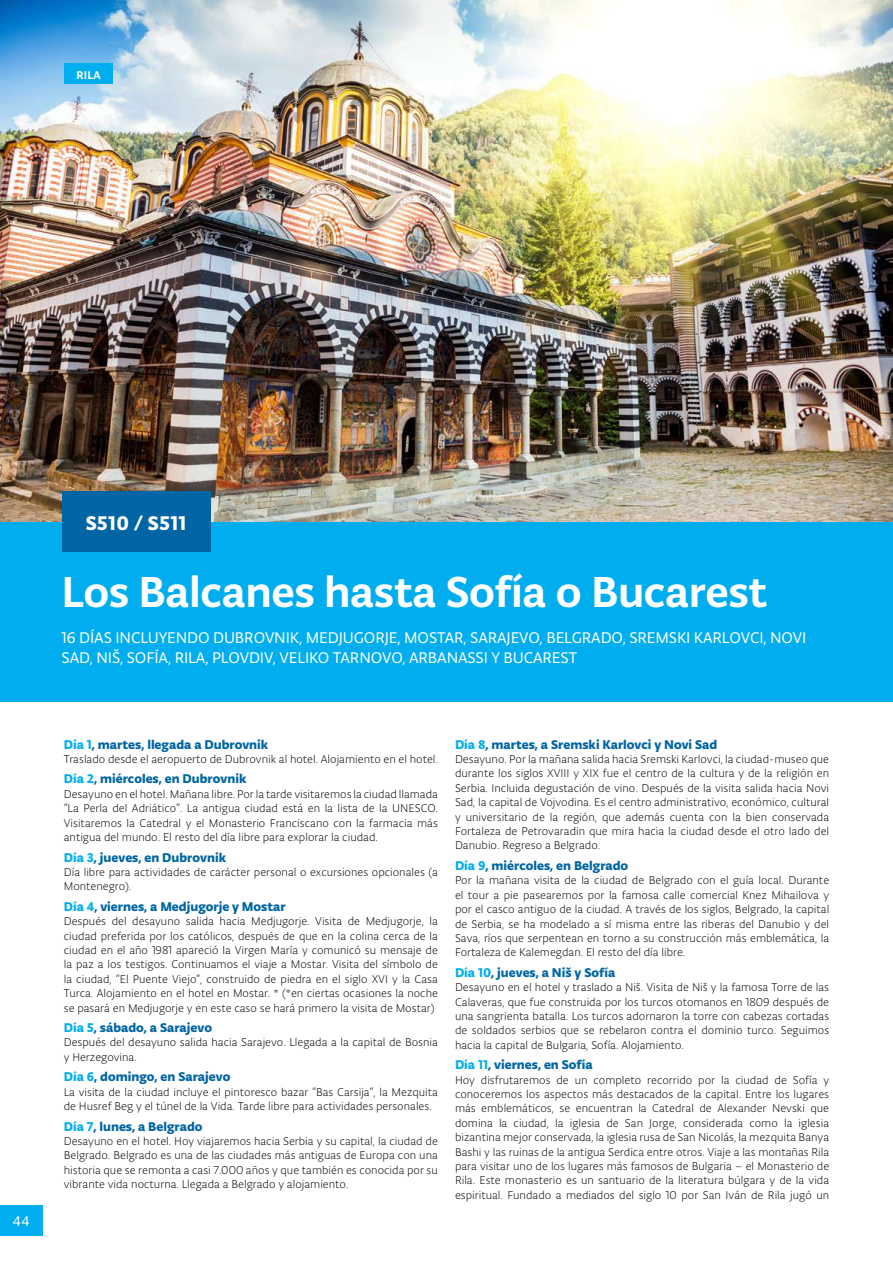
<style>
.page{position:relative;width:893px;height:1263px;background:#fff}
.page>*{position:absolute;margin:0;border:0;box-sizing:border-box;transform-origin:0 0}
.t1{font:500 46.2px "Typonine Sans Pro";letter-spacing:-.01em;color:#fff}
.t2{font:700 21px "Typonine Sans Pro";letter-spacing:.01em;color:#fff}
.t3{font:16.5px/19.5px "Typonine Sans Pro";letter-spacing:-.01em;color:#fff}
.t4{font:15px "Typonine Sans Pro Normal";color:#fff}
.t5{font:700 13.5px "Typonine Sans Pro";color:#0065a4}
.t6{font:300 12px/14.4px "Typonine Sans Pro";color:#000;text-align:justify}
.t7{font:500 12px "Typonine Sans Pro";color:#fff}
.s1{color:#00aeef}
</style>
<div class="page">
<div style="left:0;top:1205px;width:43px;height:30px;background:#00aeef"></div>
<img style="left:0;top:0;width:893px;height:522px">
<div style="left:64px;top:64px;width:48px;height:20px;background:#00aeef"></div>
<div style="left:0;top:522px;width:893px;height:180px;background:#00aeef"></div>
<div style="left:62px;top:491px;width:148px;height:61px;background:#0065a4"></div>
<p class="t7" style="left:77px;top:68px;width:26px">RILA</p>
<p class="t4" style="left:13px;top:1213px;width:18px">44</p>
<h2 class="t2" style="left:86px;top:510px;width:102px">S510 / S511</h2>
<h1 class="t1" style="left:62px;top:564px;width:707px">Los Balcanes hasta Sofía o Bucarest</h1>
<h3 class="t3" style="left:62px;top:628px;width:746px">16 DÍAS INCLUYENDO DUBROVNIK, MEDJUGORJE, MOSTAR, SARAJEVO, BELGRADO, SREMSKI KARLOVCI, NOVI<br>SAD, NIŠ, SOFÍA, RILA, PLOVDIV, VELIKO TARNOVO, ARBANASSI Y BUCAREST</h3>
<p class="t5" style="left:64px;top:736px;width:206px"><span class="s1">Día 1</span>, martes, llegada a Dubrovnik</p>
<p class="t6" style="left:64px;top:752px;width:376px">Traslado desde el aeropuerto de Dubrovnik al hotel. Alojamiento en el hotel.</p>
<p class="t5" style="left:64px;top:771px;width:184px"><span class="s1">Día 2</span>, miércoles, en Dubrovnik</p>
<p class="t6" style="left:64px;top:787px;width:376px">Desayuno en el hotel. Mañana libre. Por la tarde visitaremos la ciudad llamada “La Perla del Adriático”. La antigua ciudad está en la lista de la UNESCO.<br>Visitaremos la Catedral y el Monasterio Franciscano con la farmacia más antigua del mundo. El resto del día libre para explorar la ciudad.</p>
<p class="t5" style="left:64px;top:849px;width:164px"><span class="s1">Día 3</span>, jueves, en Dubrovnik</p>
<p class="t6" style="left:64px;top:865px;width:376px">Día libre para actividades de carácter personal o excursiones opcionales (a<br>Montenegro).</p>
<p class="t5" style="left:64px;top:898px;width:223px"><span class="s1">Día 4</span>, viernes, a Medjugorje y Mostar</p>
<p class="t6" style="left:64px;top:914px;width:376px">Después del desayuno salida hacia Medjugorje. Visita de Medjugorje, la ciudad preferida por los católicos, después de que en la colina cerca de la ciudad en el año 1981 apareció la Virgen María y comunicó su mensaje de la paz a los testigos. Continuamos el viaje a Mostar. Visita del símbolo de la ciudad, “El Puente Viejo”, construido de piedra en el siglo XVI y la Casa Turca. Alojamiento en el hotel en Mostar. * (*en ciertas ocasiones la noche se pasará en Medjugorje y en este caso se hará primero la visita de Mostar)</p>
<p class="t5" style="left:64px;top:1019px;width:150px"><span class="s1">Día 5</span>, sábado, a Sarajevo</p>
<p class="t6" style="left:64px;top:1035px;width:376px">Después del desayuno salida hacia Sarajevo. Llegada a la capital de Bosnia y Herzegovina.</p>
<p class="t5" style="left:64px;top:1069px;width:168px"><span class="s1">Día 6</span>, domingo, en Sarajevo</p>
<p class="t6" style="left:64px;top:1084px;width:376px">La visita de la ciudad incluye el pintoresco bazar “Bas Carsija”, la Mezquita de Husref Beg y el túnel de la Vida. Tarde libre para actividades personales.</p>
<p class="t5" style="left:64px;top:1118px;width:140px"><span class="s1">Día 7</span>, lunes, a Belgrado</p>
<p class="t6" style="left:64px;top:1134px;width:376px">Desayuno en el hotel. Hoy viajaremos hacia Serbia y su capital, la ciudad de Belgrado. Belgrado es una de las ciudades más antiguas de Europa con una historia que se remonta a casi 7.000 años y que también es conocida por su vibrante vida nocturna. Llegada a Belgrado y alojamiento.</p>
<p class="t5" style="left:455px;top:736px;width:264px"><span class="s1">Día 8</span>, martes, a Sremski Karlovci y Novi Sad</p>
<p class="t6" style="left:455px;top:752px;width:376px">Desayuno. Por la mañana salida hacia Sremski Karlovci, la ciudad-museo que durante los siglos XVIII y XIX fue el centro de la cultura y de la religión en Serbia. Incluida degustación de vino. Después de la visita salida hacia Novi Sad, la capital de Vojvodina. Es el centro administrativo, económico, cultural y universitario de la región, que además cuenta con la bien conservada Fortaleza de Petrovaradin que mira hacia la ciudad desde el otro lado del Danubio. Regreso a Belgrado.</p>
<p class="t5" style="left:455px;top:857px;width:175px"><span class="s1">Día 9</span>, miércoles, en Belgrado</p>
<p class="t6" style="left:455px;top:873px;width:376px">Por la mañana visita de la ciudad de Belgrado con el guía local. Durante el tour a pie pasearemos por la famosa calle comercial Knez Mihailova y por el casco antiguo de la ciudad. A través de los siglos, Belgrado, la capital de Serbia, se ha modelado a sí misma entre las riberas del Danubio y del Sava, ríos que serpentean en torno a su construcción más emblemática, la Fortaleza de Kalemegdan. El resto del día libre.</p>
<p class="t5" style="left:455px;top:964px;width:162px"><span class="s1">Día 10</span>, jueves, a Niš y Sofía</p>
<p class="t6" style="left:455px;top:980px;width:376px">Desayuno en el hotel y traslado a Niš. Visita de Niš y la famosa Torre de las Calaveras, que fue construida por los turcos otomanos en 1809 después de una sangrienta batalla. Los turcos adornaron la torre con cabezas cortadas de soldados serbios que se rebelaron contra el dominio turco. Seguimos hacia la capital de Bulgaria, Sofía. Alojamiento.</p>
<p class="t5" style="left:455px;top:1056px;width:139px"><span class="s1">Día 11</span>, viernes, en Sofía</p>
<p class="t6" style="left:455px;top:1072px;width:376px">Hoy disfrutaremos de un completo recorrido por la ciudad de Sofía y conoceremos los aspectos más destacados de la capital. Entre los lugares más emblemáticos, se encuentran la Catedral de Alexander Nevski que domina la ciudad, la iglesia de San Jorge, considerada como la iglesia bizantina mejor conservada, la iglesia rusa de San Nicolás, la mezquita Banya Bashi y las ruinas de la antigua Serdica entre otros. Viaje a las montañas Rila para visitar uno de los lugares más famosos de Bulgaria – el Monasterio de Rila. Este monasterio es un santuario de la literatura búlgara y de la vida espiritual. Fundado a mediados del siglo 10 por San Iván de Rila jugó un</p>
</div>
